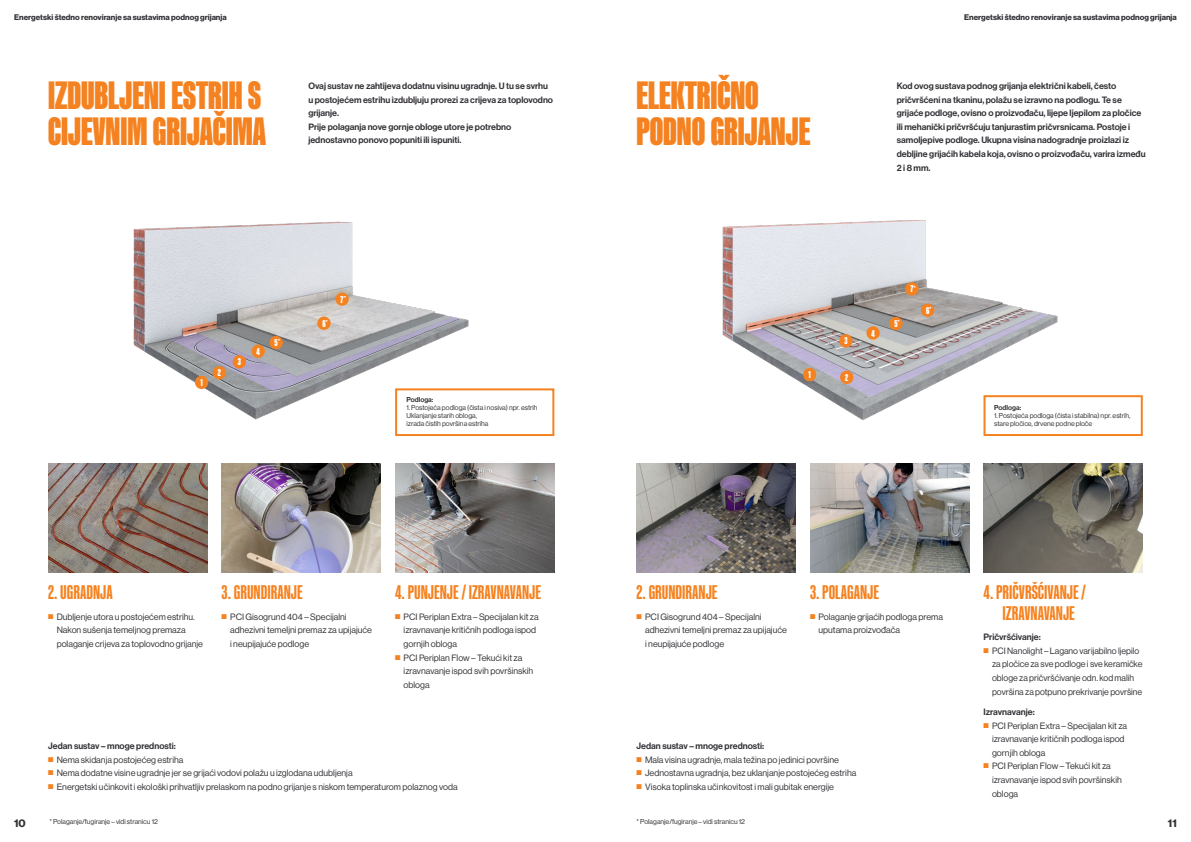
<style>
.page{position:relative;width:1191px;height:842px;background:#fff}
.page>*{position:absolute;margin:0;border:0;box-sizing:border-box;transform-origin:0 0}
.t1{font:900 40px/36px "Kaneda Gothic";color:#f58220}
.t2{font:700 20px "Kaneda Gothic";color:#f58220}
.t3{font:11px "N Haas Grotesk DS Pro 75 Bd";color:#353237}
.t4{font:900 10px "Kaneda Gothic";color:#fff}
.t5{font:9px/13.6px "N Haas Grotesk DS Pro 55 Rg";color:#353237}
.t6{font:9px/13.6px "N Haas Grotesk DS Pro 65 Md";color:#353237}
.t7{font:8px "N Haas Grotesk DS Pro 75 Bd";color:#353237}
.t8{font:7px/8px "N Haas Grotesk DS Pro 55 Rg";color:#353237}
.t9{font:7px "N Haas Grotesk DS Pro 65 Md";color:#353237}
.t10{font:900 6px "Kaneda Gothic";color:#fff}
.s1{color:#f58220}
</style>
<div class="page">
<img style="left:722px;top:220px;width:336px;height:200px">
<img style="left:133px;top:221px;width:336px;height:199px">
<img style="left:810px;top:463px;width:159px;height:109px">
<img style="left:222px;top:463px;width:159px;height:109px">
<img style="left:395px;top:463px;width:159px;height:109px">
<img style="left:48px;top:463px;width:159px;height:109px">
<div style="left:212px;top:366px;width:14px;height:13px;background:#f58220;border-radius:50%"></div>
<div style="left:195px;top:376px;width:13px;height:13px;background:#f58220;border-radius:50%"></div>
<div style="left:803px;top:368px;width:13px;height:13px;background:#f58220;border-radius:50%"></div>
<div style="left:233px;top:355px;width:13px;height:14px;background:#f58220;border-radius:50%"></div>
<div style="left:251px;top:345px;width:14px;height:13px;background:#f58220;border-radius:50%"></div>
<div style="left:840px;top:371px;width:13px;height:13px;background:#f58220;border-radius:50%"></div>
<div style="left:866px;top:326px;width:13px;height:14px;background:#f58220;border-radius:50%"></div>
<div style="left:839px;top:334px;width:13px;height:14px;background:#f58220;border-radius:50%"></div>
<div style="left:983px;top:395px;width:159px;height:41px;border:2px solid #f58220"></div>
<div style="left:395px;top:388px;width:159px;height:48px;border:2px solid #f58220"></div>
<img style="left:983px;top:463px;width:159px;height:109px">
<img style="left:636px;top:463px;width:160px;height:109px">
<div style="left:921px;top:303px;width:13px;height:14px;background:#f58220;border-radius:50%"></div>
<div style="left:905px;top:282px;width:13px;height:14px;background:#f58220;border-radius:50%"></div>
<div style="left:317px;top:316px;width:14px;height:14px;background:#f58220;border-radius:50%"></div>
<div style="left:269px;top:336px;width:14px;height:13px;background:#f58220;border-radius:50%"></div>
<div style="left:889px;top:317px;width:13px;height:13px;background:#f58220;border-radius:50%"></div>
<div style="left:335px;top:292px;width:14px;height:14px;background:#f58220;border-radius:50%"></div>
<p class="t7" style="left:14px;top:13px;width:214px">Energetski štedno renoviranje sa sustavima podnog grijanja</p>
<p class="t7" style="left:964px;top:13px;width:214px">Energetski štedno renoviranje sa sustavima podnog grijanja</p>
<h1 class="t1" style="left:48px;top:77px;width:219px">IZDUBLJENI ESTRIH S<br>CIJEVNIM GRIJAČIMA</h1>
<h1 class="t1" style="left:636px;top:77px;width:175px">ELEKTRIČNO<br>PODNO GRIJANJE</h1>
<p class="t6" style="left:308px;top:79px;width:246px">Ovaj sustav ne zahtijeva dodatnu visinu ugradnje. U tu se svrhu u postojećem estrihu izdubljuju prorezi za crijeva za toplovodno grijanje.<br>Prije polaganja nove gornje obloge utore je potrebno jednostavno ponovo popuniti ili ispuniti.</p>
<p class="t6" style="left:896px;top:79px;width:250px">Kod ovog sustava podnog grijanja električni kabeli, često pričvršćeni na tkaninu, polažu se izravno na podlogu. Te se grijaće podloge, ovisno o proizvođaču, lijepe ljepilom za pločice ili mehanički pričvršćuju tanjurastim pričvrsnicama. Postoje i samoljepive podloge. Ukupna visina nadogradnje proizlazi iz debljine grijaćih kabela koja, ovisno o proizvođaču, varira između 2 i 8 mm.</p>
<p class="t4" style="left:200px;top:377px;width:4px">1</p>
<p class="t4" style="left:218px;top:367px;width:5px">2</p>
<p class="t4" style="left:238px;top:356px;width:5px">3</p>
<p class="t4" style="left:256px;top:346px;width:5px">4</p>
<p class="t4" style="left:274px;top:337px;width:7px">5<sup>*</sup></p>
<p class="t4" style="left:322px;top:318px;width:7px">6<sup>*</sup></p>
<p class="t4" style="left:340px;top:294px;width:7px">7<sup>*</sup></p>
<p class="t9" style="left:406px;top:396px;width:29px">Podloga:</p>
<p class="t8" style="left:406px;top:404px;width:133px">1. Postojeća podloga (čista i nosiva) npr. estrih<br>Uklanjanje starih obloga,<br>izrada čistih površina estriha</p>
<h2 class="t2" style="left:48px;top:581px;width:66px">2. UGRADNJA</h2>
<h2 class="t2" style="left:222px;top:581px;width:83px">3. GRUNDIRANJE</h2>
<h2 class="t2" style="left:395px;top:581px;width:147px">4. PUNJENJE/ IZRAVNAVANJE</h2>
<p class="t5" style="left:57px;top:610px;width:148px;text-indent:-9px"><span class="s1">■</span> Dubljenje utora u postojećem estrihu.<br>Nakon sušenja temeljnog premaza polaganje crijeva za toplovodno grijanje</p>
<p class="t5" style="left:230px;top:610px;width:143px;text-indent:-9px"><span class="s1">■</span> PCI Gisogrund 404 – Specijalni adhezivni temeljni premaz za upijajuće i neupijajuće podloge</p>
<p class="t5" style="left:403px;top:610px;width:137px;text-indent:-9px"><span class="s1">■</span> PCI Periplan Extra – Specijalan kit za izravnavanje kritičnih podloga ispod gornjih obloga</p>
<p class="t5" style="left:403px;top:651px;width:131px;text-indent:-9px"><span class="s1">■</span> PCI Periplan Flow – Tekući kit za izravnavanje ispod svih površinskih obloga</p>
<p class="t6" style="left:48px;top:739px;width:129px">Jedan sustav – mnoge prednosti:</p>
<p class="t5" style="left:48px;top:753px;width:137px"><span class="s1">■</span> Nema skidanja postojećeg estriha</p>
<p class="t5" style="left:48px;top:766px;width:306px"><span class="s1">■</span> Nema dodatne visine ugradnje jer se grijaći vodovi polažu u izglodana udubljenja</p>
<p class="t5" style="left:48px;top:780px;width:411px"><span class="s1">■</span> Energetski učinkovit i ekološki prihvatljiv prelaskom na podno grijanje s niskom temperaturom polaznog voda</p>
<h2 class="t2" style="left:636px;top:581px;width:82px">2. GRUNDIRANJE</h2>
<p class="t4" style="left:808px;top:369px;width:4px">1</p>
<p class="t4" style="left:844px;top:335px;width:5px">3</p>
<p class="t4" style="left:845px;top:372px;width:5px">2</p>
<p class="t4" style="left:871px;top:327px;width:5px">4</p>
<p class="t4" style="left:894px;top:318px;width:7px">5<sup>*</sup></p>
<p class="t10" style="left:913px;top:284px;width:3px">*</p>
<p class="t4" style="left:910px;top:283px;width:5px">7</p>
<p class="t10" style="left:929px;top:305px;width:3px">*</p>
<p class="t4" style="left:926px;top:305px;width:5px">6</p>
<p class="t9" style="left:994px;top:404px;width:29px">Podloga:</p>
<p class="t8" style="left:994px;top:412px;width:138px">1. Postojeća podloga (čista i stabilna) npr. estrih, stare pločice, drvene podne ploče</p>
<h2 class="t2" style="left:810px;top:581px;width:70px">3. POLAGANJE</h2>
<h2 class="t2" style="left:983px;top:581px;width:104px">4. PRIČVRŠĆIVANJE/</h2>
<p class="t5" style="left:636px;top:610px;width:126px"><span class="s1">■</span> PCI Gisogrund 404 – Specijalni</p>
<h2 class="t2" style="left:1002px;top:602px;width:74px">IZRAVNAVANJE</h2>
<p class="t5" style="left:645px;top:623px;width:143px">adhezivni temeljni premaz za upijajuće i neupijajuće podloge</p>
<p class="t5" style="left:818px;top:610px;width:126px;text-indent:-9px"><span class="s1">■</span> Polaganje grijaćih podloga prema uputama proizvođača</p>
<p class="t6" style="left:983px;top:630px;width:59px">Pričvršćivanje:</p>
<p class="t5" style="left:992px;top:644px;width:152px;text-indent:-9px"><span class="s1">■</span> PCI Nanolight – Lagano varijabilno ljepilo za pločice za sve podloge i sve keramičke obloge za pričvršćivanje odn. kod malih površina za potpuno prekrivanje površine</p>
<p class="t6" style="left:983px;top:705px;width:53px">Izravnavanje:</p>
<p class="t5" style="left:992px;top:719px;width:137px;text-indent:-9px"><span class="s1">■</span> PCI Periplan Extra – Specijalan kit za izravnavanje kritičnih podloga ispod gornjih obloga</p>
<p class="t5" style="left:992px;top:759px;width:131px;text-indent:-9px"><span class="s1">■</span> PCI Periplan Flow – Tekući kit za izravnavanje ispod svih površinskih obloga</p>
<p class="t6" style="left:636px;top:739px;width:129px">Jedan sustav – mnoge prednosti:</p>
<p class="t5" style="left:636px;top:753px;width:204px"><span class="s1">■</span> Mala visina ugradnje, mala težina po jedinici površine</p>
<p class="t5" style="left:636px;top:766px;width:221px"><span class="s1">■</span> Jednostavna ugradnja, bez uklanjanje postojećeg estriha</p>
<p class="t5" style="left:636px;top:780px;width:199px"><span class="s1">■</span> Visoka toplinska učinkovitost i mali gubitak energije</p>
<p class="t8" style="left:49px;top:817px;width:110px">* Polaganje/fugiranje – vidi stranicu 12</p>
<p class="t8" style="left:636px;top:817px;width:110px">* Polaganje/fugiranje – vidi stranicu 12</p>
<p class="t3" style="left:14px;top:817px;width:13px">10</p>
<p class="t3" style="left:1167px;top:817px;width:10px">11</p>
</div>
